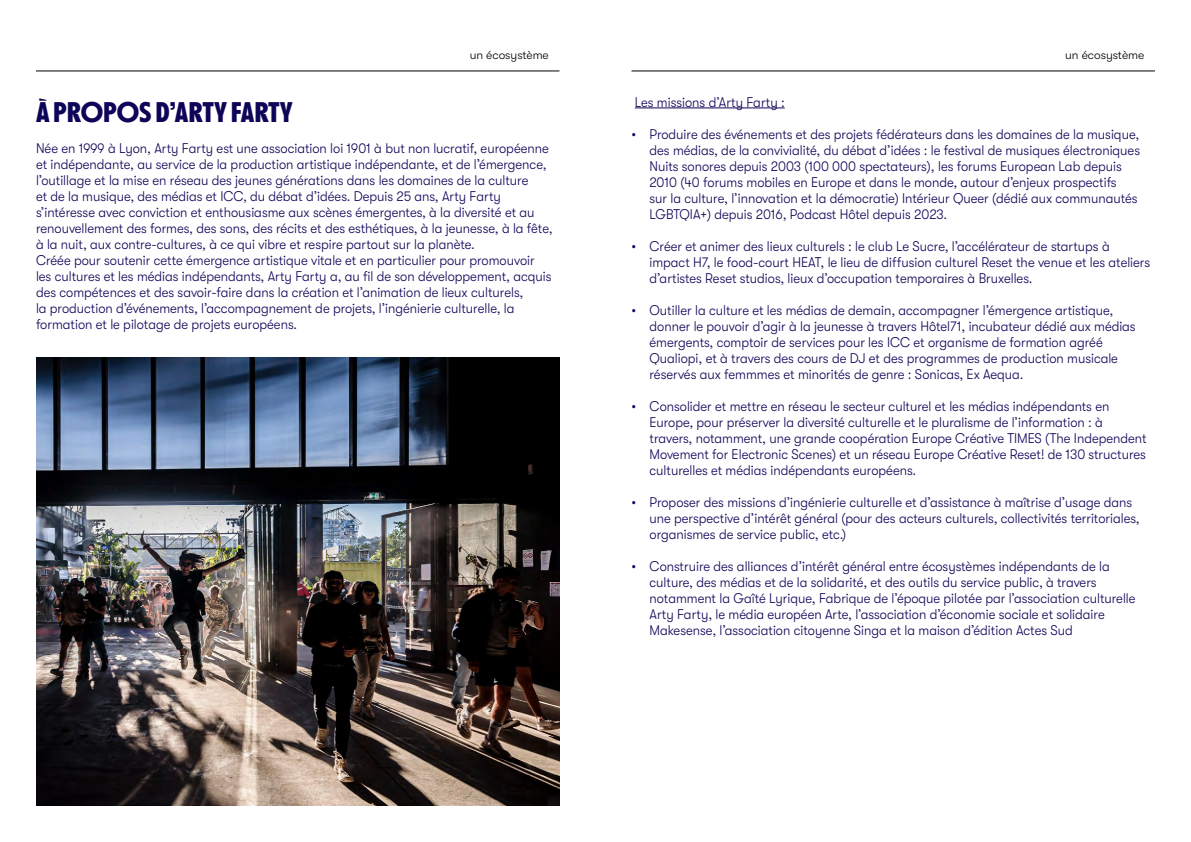
<style>
.page{position:relative;width:1191px;height:842px;background:#fff}
.page>*{position:absolute;margin:0;border:0;box-sizing:border-box;transform-origin:0 0}
.t1{font:700 28px "NEXT Poster";color:#0d0557}
.t2{font:300 14px/16px "GT Walsheim Pro";color:#0d0557;scale:.93 1}
.t3{font:300 12px "GT Walsheim Pro";color:#000}
</style>
<div class="page">
<hr style="left:36px;top:70px;width:523px;height:1px;background:#000">
<hr style="left:631px;top:70px;width:524px;height:1px;background:#000">
<hr style="left:635px;top:108px;width:149px;height:1px;background:#0d0557">
<img style="left:36px;top:357px;width:523px;height:449px">
<p class="t3" style="left:470px;top:48px;width:81px">un écosystème</p>
<p class="t3" style="left:1065px;top:48px;width:81px">un écosystème</p>
<h1 class="t1" style="left:36px;top:95px;width:258px">À PROPOS D’ARTY FARTY</h1>
<p class="t2" style="left:635px;top:94px;width:163px">Les missions d’Arty Farty :</p>
<p class="t2" style="left:649px;top:126px;width:529px;text-indent:-18px">• Produire des événements et des projets fédérateurs dans les domaines de la musique, des médias, de la convivialité, du débat d’idées : le festival de musiques électroniques Nuits sonores depuis 2003 (100 000 spectateurs), les forums European Lab depuis 2010 (40 forums mobiles en Europe et dans le monde, autour d’enjeux prospectifs<br>sur la culture, l’innovation et la démocratie) Intérieur Queer (dédié aux communautés LGBTQIA+) depuis 2016, Podcast Hôtel depuis 2023.</p>
<p class="t2" style="left:649px;top:238px;width:540px;text-indent:-18px">• Créer et animer des lieux culturels : le club Le Sucre, l’accélérateur de startups à impact H7, le food-court HEAT, le lieu de diffusion culturel Reset the venue et les ateliers d’artistes Reset studios, lieux d’occupation temporaires à Bruxelles.</p>
<p class="t2" style="left:649px;top:302px;width:524px;text-indent:-18px">• Outiller la culture et les médias de demain, accompagner l’émergence artistique, donner le pouvoir d’agir à la jeunesse à travers Hôtel71, incubateur dédié aux médias émergents, comptoir de services pour les ICC et organisme de formation agréé Qualiopi, et à travers des cours de DJ et des programmes de production musicale réservés aux femmmes et minorités de genre : Sonicas, Ex Aequa.</p>
<p class="t2" style="left:649px;top:398px;width:536px;text-indent:-18px">• Consolider et mettre en réseau le secteur culturel et les médias indépendants en Europe, pour préserver la diversité culturelle et le pluralisme de l’information : à travers, notamment, une grande coopération Europe Créative TIMES (The Independent Movement for Electronic Scenes) et un réseau Europe Créative Reset! de 130 structures culturelles et médias indépendants européens.</p>
<p class="t2" style="left:649px;top:494px;width:528px;text-indent:-18px">• Proposer des missions d’ingénierie culturelle et d’assistance à maîtrise d’usage dans une perspective d’intérêt général (pour des acteurs culturels, collectivités territoriales, organismes de service public, etc.)</p>
<p class="t2" style="left:649px;top:558px;width:524px;text-indent:-18px">• Construire des alliances d’intérêt général entre écosystèmes indépendants de la culture, des médias et de la solidarité, et des outils du service public, à travers notamment la Gaîté Lyrique, Fabrique de l’époque pilotée par l’association culturelle Arty Farty, le média européen Arte, l’association d’économie sociale et solidaire Makesense, l’association citoyenne Singa et la maison d’édition Actes Sud</p>
<p class="t2" style="left:36px;top:140px;width:557px">Née en 1999 à Lyon, Arty Farty est une association loi 1901 à but non lucratif, européenne et indépendante, au service de la production artistique indépendante, et de l’émergence, l’outillage et la mise en réseau des jeunes générations dans les domaines de la culture<br>et de la musique, des médias et ICC, du débat d’idées. Depuis 25 ans, Arty Farty s’intéresse avec conviction et enthousiasme aux scènes émergentes, à la diversité et au renouvellement des formes, des sons, des récits et des esthétiques, à la jeunesse, à la fête, à la nuit, aux contre-cultures, à ce qui vibre et respire partout sur la planète.<br>Créée pour soutenir cette émergence artistique vitale et en particulier pour promouvoir les cultures et les médias indépendants, Arty Farty a, au fil de son développement, acquis des compétences et des savoir-faire dans la création et l’animation de lieux culturels,<br>la production d’événements, l’accompagnement de projets, l’ingénierie culturelle, la formation et le pilotage de projets européens.</p>
</div>
